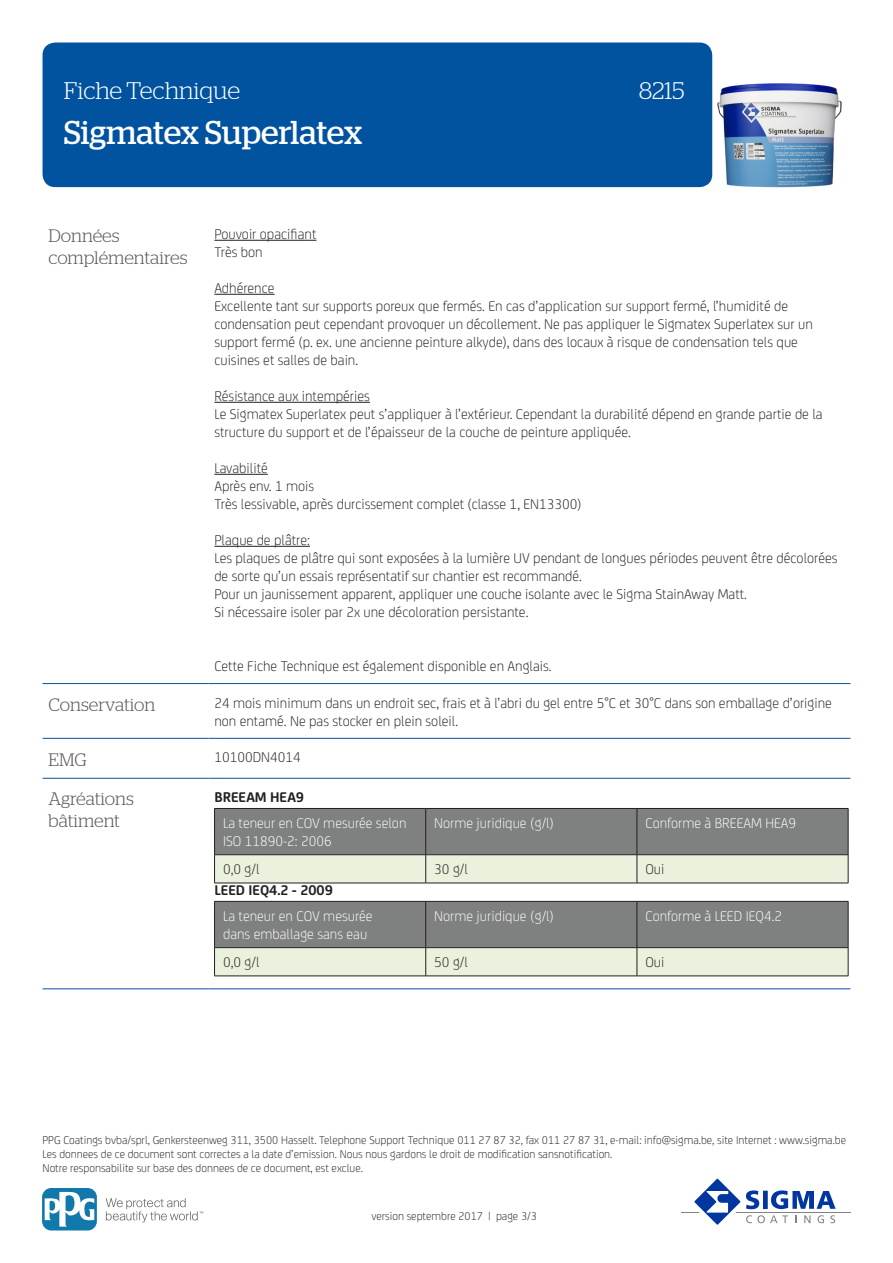
<style>
.page{position:relative;width:893px;height:1263px;background:#fff}
.page>*{position:absolute;margin:0;border:0;box-sizing:border-box;transform-origin:0 0}
.t1{font:33px "Stag";letter-spacing:-.005em;color:#fff}
.t2{font:300 24px "Stag";letter-spacing:-.005em;color:#fff}
.KOP{font:300 18px/21.6px "Stag";color:#57585a}
.BODY{font:300 15px/18px "FS Joey";color:#231f20}
.t3{font:300 15px/18px "FS Joey";color:#fff}
.BODY-2{font:700 15px "FS Joey";color:#231f20}
.t4{font:300 12px/14.4px "FS Joey";color:#231f20}
</style>
<div class="page">
<div style="left:43px;top:43px;width:669px;height:144px;background:#0153a0;border-radius:13px"></div>
<hr style="left:681px;top:1211px;width:169px;height:1px;background:#808285">
<svg style="left:689px;top:1178px;width:147px;height:47px"></svg>
<svg style="left:106px;top:1198px;width:97px;height:24px"></svg>
<svg style="left:43px;top:1188px;width:54px;height:42px"></svg>
<svg style="left:45px;top:1191px;width:49px;height:35px"></svg>
<hr style="left:43px;top:683px;width:165px;height:1px;background:#0153a0">
<hr style="left:208px;top:683px;width:642px;height:1px;background:#0153a0">
<hr style="left:43px;top:738px;width:165px;height:1px;background:#0153a0">
<hr style="left:208px;top:738px;width:642px;height:1px;background:#0153a0">
<hr style="left:43px;top:778px;width:165px;height:1px;background:#0153a0">
<hr style="left:208px;top:778px;width:642px;height:1px;background:#0153a0">
<hr style="left:43px;top:988px;width:165px;height:1px;background:#0153a0">
<hr style="left:208px;top:988px;width:642px;height:1px;background:#0153a0">
<hr style="left:214px;top:240px;width:102px;height:1px;background:#231f20">
<hr style="left:214px;top:294px;width:61px;height:1px;background:#231f20">
<hr style="left:214px;top:402px;width:156px;height:1px;background:#231f20">
<hr style="left:214px;top:474px;width:54px;height:1px;background:#231f20">
<hr style="left:214px;top:546px;width:96px;height:1px;background:#231f20">
<svg style="left:214px;top:808px;width:635px;height:75px;background:#a2a59e"></svg>
<hr style="left:214px;top:883px;width:212px;height:1px;background:#231f20">
<hr style="left:426px;top:883px;width:211px;height:1px;background:#231f20">
<hr style="left:637px;top:883px;width:211px;height:1px;background:#231f20">
<svg style="left:214px;top:901px;width:635px;height:75px;background:#a2a59e"></svg>
<hr style="left:214px;top:976px;width:212px;height:1px;background:#231f20">
<hr style="left:426px;top:976px;width:211px;height:1px;background:#231f20">
<hr style="left:637px;top:976px;width:211px;height:1px;background:#231f20">
<img style="left:717px;top:83px;width:125px;height:104px">
<h2 class="t2" style="left:64px;top:77px;width:178px">Fiche Technique</h2>
<h2 class="t2" style="left:639px;top:77px;width:47px">8215</h2>
<h1 class="t1" style="left:64px;top:114px;width:300px">Sigmatex Superlatex</h1>
<p class="KOP" style="left:49px;top:225px;width:141px">Données complémentaires</p>
<p class="BODY" style="left:214px;top:224px;width:104px">Pouvoir opacifiant<br>Très bon</p>
<p class="BODY" style="left:214px;top:278px;width:600px">Adhérence<br>Excellente tant sur supports poreux que fermés. En cas d’application sur support fermé, l’humidité de condensation peut cependant provoquer un décollement. Ne pas appliquer le Sigmatex Superlatex sur un support fermé (p. ex. une ancienne peinture alkyde), dans des locaux à risque de condensation tels que cuisines et salles de bain.</p>
<p class="BODY" style="left:214px;top:386px;width:610px">Résistance aux intempéries<br>Le Sigmatex Superlatex peut s’appliquer à l’extérieur. Cependant la durabilité dépend en grande partie de la structure du support et de l’épaisseur de la couche de peinture appliquée.</p>
<p class="BODY" style="left:214px;top:458px;width:369px">Lavabilité<br>Après env. 1 mois<br>Très lessivable, après durcissement complet (classe 1, EN13300)</p>
<p class="BODY" style="left:214px;top:530px;width:625px">Plaque de plâtre:<br>Les plaques de plâtre qui sont exposées à la lumière UV pendant de longues périodes peuvent être décolorées de sorte qu’un essais représentatif sur chantier est recommandé.<br>Pour un jaunissement apparent, appliquer une couche isolante avec le Sigma StainAway Matt.<br>Si nécessaire isoler par 2x une décoloration persistante.</p>
<p class="BODY" style="left:214px;top:656px;width:339px">Cette Fiche Technique est également disponible en Anglais.</p>
<p class="KOP" style="left:49px;top:693px;width:108px">Conservation</p>
<p class="BODY" style="left:214px;top:693px;width:619px">24 mois minimum dans un endroit sec, frais et à l’abri du gel entre 5°C et 30°C dans son emballage d’origine non entamé. Ne pas stocker en plein soleil.</p>
<p class="KOP" style="left:49px;top:748px;width:40px">EMG</p>
<p class="BODY" style="left:214px;top:747px;width:88px">10100DN4014</p>
<p class="KOP" style="left:49px;top:788px;width:87px">Agréations bâtiment</p>
<p class="BODY-2" style="left:214px;top:786px;width:91px">BREEAM HEA9</p>
<p class="t3" style="left:223px;top:813px;width:185px">La teneur en COV mesurée selon<br>ISO 11890-2: 2006</p>
<p class="t3" style="left:434px;top:813px;width:121px">Norme juridique (g/l)</p>
<p class="t3" style="left:645px;top:813px;width:152px">Conforme à BREEAM HEA9</p>
<p class="BODY" style="left:223px;top:859px;width:38px">0,0 g/l</p>
<p class="BODY" style="left:434px;top:859px;width:35px">30 g/l</p>
<p class="BODY" style="left:645px;top:859px;width:21px">Oui</p>
<p class="BODY-2" style="left:214px;top:879px;width:120px">LEED IEQ4.2 - 2009</p>
<p class="t3" style="left:223px;top:906px;width:151px">La teneur en COV mesurée dans emballage sans eau</p>
<p class="t3" style="left:434px;top:906px;width:121px">Norme juridique (g/l)</p>
<p class="t3" style="left:645px;top:906px;width:138px">Conforme à LEED IEQ4.2</p>
<p class="BODY" style="left:223px;top:952px;width:38px">0,0 g/l</p>
<p class="BODY" style="left:434px;top:952px;width:35px">50 g/l</p>
<p class="BODY" style="left:645px;top:952px;width:21px">Oui</p>
<p class="t4" style="left:43px;top:1132px;width:805px">PPG Coatings bvba/sprl, Genkersteenweg 311, 3500 Hasselt. Telephone Support Technique 011 27 87 32, fax 011 27 87 31, e-mail: info@sigma.be, site Internet : www.sigma.be<br>Les donnees de ce document sont correctes a la date d’emission. Nous nous gardons le droit de modification sansnotification.<br>Notre responsabilite sur base des donnees de ce document, est exclue.</p>
<p class="t4" style="left:371px;top:1208px;width:167px">version septembre 2017 | page 3/3</p>
</div>
